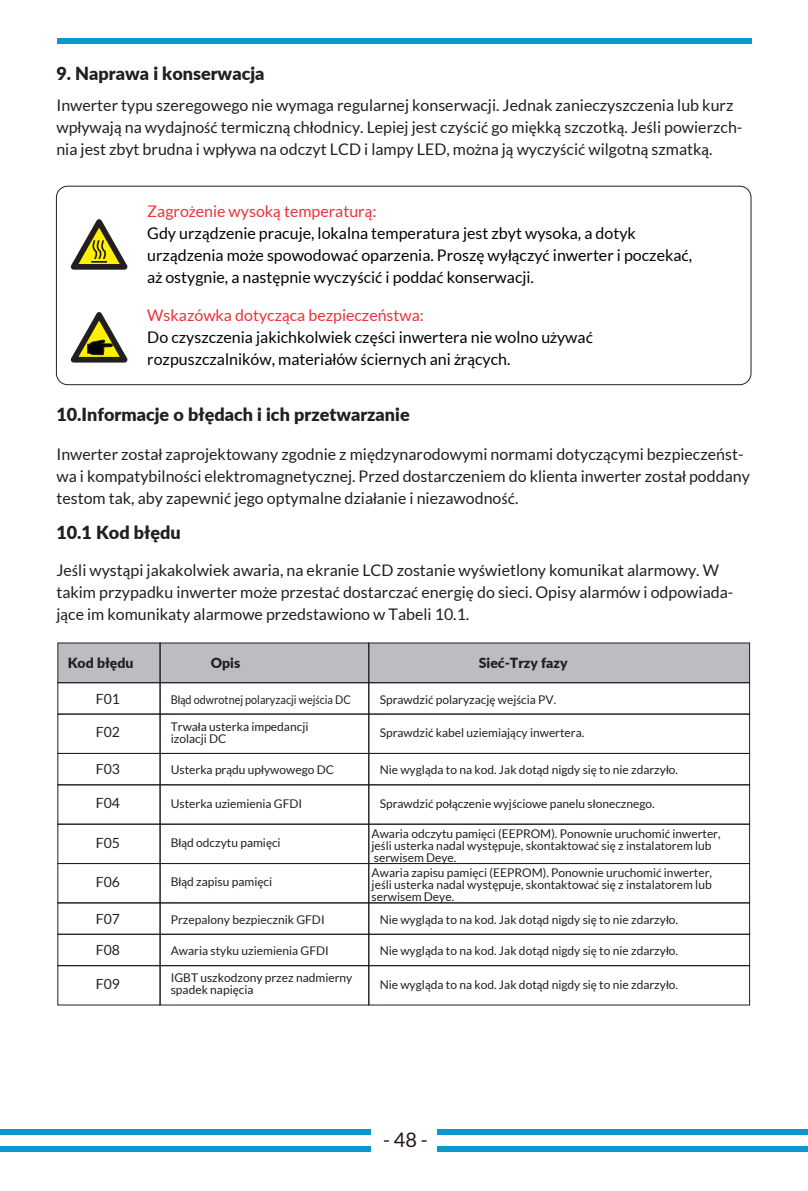
<style>
.page{position:relative;width:808px;height:1191px;background:#fff}
.page>*{position:absolute;margin:0;border:0;box-sizing:border-box;transform-origin:0 0}
.t1{font:20px "Lato";color:#211814}
.t2{font:900 18px "Lato";color:#231f20}
.t3{font:16px/22px "Lato";color:#231f20}
.t4{font:16px/22px "Lato";color:#030303}
.t5{font:14px "Lato";color:#231f20}
.t6{font:900 14px "Lato";color:#231f20}
.t7{font:12px/12px "Lato";color:#231f20}
.t8{font:12px "Lato";color:#231f20;scale:.9 1}
.s1{font-family:"Myriad Pro"}
.s2{color:#ee3239}
.s3{font-family:"Myriad Pro";color:#ee3239}
</style>
<div class="page">
<div style="left:57px;top:38px;width:694px;height:6px;background:#0a98cd"></div>
<div style="left:0;top:1129px;width:808px;height:5px;background:#0a98cd"></div>
<div style="left:0;top:1146px;width:808px;height:5px;background:#0a98cd"></div>
<div style="left:371px;top:1125px;width:66px;height:29px;background:#fff"></div>
<svg style="left:70px;top:219px;width:58px;height:51px"></svg>
<svg style="left:70px;top:312px;width:58px;height:51px"></svg>
<div style="left:56px;top:186px;width:695px;height:199px;border:1px solid #231f20;border-radius:11px"></div>
<div style="left:58px;top:643px;width:691px;height:39px;background:#bcbdc0"></div>
<div style="left:57px;top:682px;width:104px;height:32px;border:1px solid #231f20"></div>
<div style="left:160px;top:682px;width:209px;height:32px;border:1px solid #231f20"></div>
<div style="left:368px;top:682px;width:382px;height:32px;border:1px solid #231f20"></div>
<div style="left:57px;top:933px;width:104px;height:33px;border:1px solid #231f20"></div>
<div style="left:160px;top:933px;width:209px;height:33px;border:1px solid #231f20"></div>
<div style="left:368px;top:933px;width:382px;height:33px;border:1px solid #231f20"></div>
<div style="left:57px;top:713px;width:104px;height:41px;border:1px solid #231f20"></div>
<div style="left:160px;top:713px;width:209px;height:41px;border:1px solid #231f20"></div>
<div style="left:368px;top:713px;width:382px;height:41px;border:1px solid #231f20"></div>
<div style="left:57px;top:784px;width:104px;height:40px;border:1px solid #231f20"></div>
<div style="left:160px;top:784px;width:209px;height:40px;border:1px solid #231f20"></div>
<div style="left:368px;top:784px;width:382px;height:40px;border:1px solid #231f20"></div>
<div style="left:57px;top:965px;width:104px;height:40px;border:1px solid #231f20"></div>
<div style="left:160px;top:965px;width:209px;height:40px;border:1px solid #231f20"></div>
<div style="left:368px;top:965px;width:382px;height:40px;border:1px solid #231f20"></div>
<div style="left:57px;top:823px;width:104px;height:41px;border:1px solid #231f20"></div>
<div style="left:160px;top:823px;width:209px;height:41px;border:1px solid #231f20"></div>
<div style="left:368px;top:823px;width:382px;height:41px;border:1px solid #231f20"></div>
<div style="left:57px;top:863px;width:104px;height:40px;border:1px solid #231f20"></div>
<div style="left:160px;top:863px;width:209px;height:40px;border:1px solid #231f20"></div>
<div style="left:368px;top:863px;width:382px;height:40px;border:1px solid #231f20"></div>
<h2 class="t2" style="left:56px;top:60px;width:210px">9. Naprawa i konserwacja</h2>
<p class="t3" style="left:56px;top:94px;width:687px">Inwerter typu szeregowego nie wymaga regularnej konserwacji. Jednak zanieczyszczenia lub kurz wp<span class="s1">ł</span>ywaj<span class="s1">ą</span> na wydajno<span class="s1">ść</span> termiczn<span class="s1">ą</span> ch<span class="s1">ł</span>odnicy. Lepiej jest czy<span class="s1">ś</span>ci<span class="s1">ć</span> go mi<span class="s1">ę</span>kk<span class="s1">ą</span> szczotk<span class="s1">ą</span>. Je<span class="s1">ś</span>li powierzch&shy;nia jest zbyt brudna i wp<span class="s1">ł</span>ywa na odczyt LCD i lampy LED, mo<span class="s1">ż</span>na j<span class="s1">ą</span> wyczy<span class="s1">ś</span>ci<span class="s1">ć</span> wilgotn<span class="s1">ą</span> szmatk<span class="s1">ą</span>.</p>
<p class="t4" style="left:147px;top:200px;width:546px"><span class="s2">Zagro</span><span class="s3">ż</span><span class="s2">enie wysok</span><span class="s3">ą</span> <span class="s2">temperatur</span><span class="s3">ą</span><span class="s2">:<br></span>Gdy urz<span class="s1">ą</span>dzenie pracuje, lokalna temperatura jest zbyt wysoka, a dotyk urz<span class="s1">ą</span>dzenia mo<span class="s1">ż</span>e spowodowa<span class="s1">ć</span> oparzenia. Prosz<span class="s1">ę</span> wy<span class="s1">łą</span>czy<span class="s1">ć</span> inwerter i poczeka<span class="s1">ć</span>, a<span class="s1">ż</span> ostygnie, a nast<span class="s1">ę</span>pnie wyczy<span class="s1">ś</span>ci<span class="s1">ć</span> i podda<span class="s1">ć</span> konserwacji.</p>
<h3 class="t4" style="left:147px;top:304px;width:447px"><span class="s2">Wskazówka dotycz</span><span class="s3">ą</span><span class="s2">ca bezpieczeństwa:<br></span>Do czyszczenia jakichkolwiek cz<span class="s1">ęś</span>ci inwertera nie wolno u<span class="s1">ż</span>ywa<span class="s1">ć </span>rozpuszczalników, materia<span class="s1">ł</span>ów <span class="s1">ś</span>ciernych ani <span class="s1">ż</span>r<span class="s1">ą</span>cych.</h3>
<h2 class="t2" style="left:56px;top:401px;width:355px">10.Informacje o błędach i ich przetwarzanie</h2>
<p class="t3" style="left:56px;top:443px;width:695px">Inwerter zosta<span class="s1">ł</span> zaprojektowany zgodnie z mi<span class="s1">ę</span>dzynarodowymi normami dotycz<span class="s1">ą</span>cymi bezpieczeńst&shy;wa i kompatybilno<span class="s1">ś</span>ci elektromagnetycznej. Przed dostarczeniem do klienta inwerter zosta<span class="s1">ł</span> poddany testom tak, aby zapewni<span class="s1">ć</span> jego optymalne dzia<span class="s1">ł</span>anie i niezawodno<span class="s1">ść</span>.</p>
<h2 class="t2" style="left:56px;top:518px;width:126px">10.1 Kod błędu</h2>
<p class="t3" style="left:56px;top:559px;width:678px">Je<span class="s1">ś</span>li wyst<span class="s1">ą</span>pi jakakolwiek awaria, na ekranie LCD zostanie wy<span class="s1">ś</span>wietlony komunikat alarmowy. W takim przypadku inwerter mo<span class="s1">ż</span>e przesta<span class="s1">ć</span> dostarcza<span class="s1">ć</span> energi<span class="s1">ę</span> do sieci. Opisy alarmów i odpowiada&shy;j<span class="s1">ą</span>ce im komunikaty alarmowe przedstawiono w Tabeli 10.1.</p>
<p class="t6" style="left:68px;top:653px;width:67px">Kod błędu</p>
<p class="t6" style="left:211px;top:653px;width:31px">Opis</p>
<p class="t6" style="left:479px;top:653px;width:90px">Sieć-Trzy fazy</p>
<p class="t5" style="left:96px;top:691px;width:26px">F01</p>
<p class="t8" style="left:171px;top:692px;width:202px">B<span class="s1">łą</span>d odwrotnej polaryzacji wej<span class="s1">ś</span>cia DC</p>
<p class="t7" style="left:380px;top:693px;width:178px">Sprawdzi<span class="s1">ć</span> polaryzacj<span class="s1">ę</span> wej<span class="s1">ś</span>cia PV.</p>
<p class="t5" style="left:96px;top:724px;width:26px">F02</p>
<p class="t7" style="left:171px;top:720px;width:139px">Trwa<span class="s1">ł</span>a usterka impedancji izolacji DC</p>
<p class="t7" style="left:380px;top:726px;width:206px">Sprawdzi<span class="s1">ć</span> kabel uziemiaj<span class="s1">ą</span>cy inwertera.</p>
<p class="t5" style="left:96px;top:761px;width:26px">F03</p>
<p class="t7" style="left:171px;top:764px;width:165px">Usterka pr<span class="s1">ą</span>du up<span class="s1">ł</span>ywowego DC</p>
<p class="t7" style="left:380px;top:764px;width:300px">Nie wygl<span class="s1">ą</span>da to na kod. Jak dot<span class="s1">ą</span>d nigdy si<span class="s1">ę</span> to nie zdarzy<span class="s1">ł</span>o.</p>
<p class="t5" style="left:96px;top:795px;width:26px">F04</p>
<p class="t7" style="left:171px;top:797px;width:133px">Usterka uziemienia GFDI</p>
<p class="t7" style="left:380px;top:797px;width:277px">Sprawdzi<span class="s1">ć</span> po<span class="s1">łą</span>czenie wyj<span class="s1">ś</span>ciowe panelu s<span class="s1">ł</span>onecznego.</p>
<p class="t5" style="left:96px;top:834px;width:26px">F05</p>
<p class="t7" style="left:171px;top:836px;width:111px">B<span class="s1">łą</span>d odczytu pami<span class="s1">ę</span>ci</p>
<p class="t7" style="left:372px;top:827px;width:351px">Awaria odczytu pami<span class="s1">ę</span>ci (EEPROM). Ponownie uruchomi<span class="s1">ć</span> inwerter, je<span class="s1">ś</span>li usterka nadal wyst<span class="s1">ę</span>puje, skontaktowa<span class="s1">ć</span> si<span class="s1">ę</span> z instalatorem lub serwisem Deye.</p>
<p class="t5" style="left:96px;top:874px;width:26px">F06</p>
<p class="t7" style="left:171px;top:876px;width:103px">B<span class="s1">łą</span>d zapisu pami<span class="s1">ę</span>ci</p>
<p class="t7" style="left:372px;top:866px;width:342px;text-align:justify">Awaria zapisu pami<span class="s1">ę</span>ci (EEPROM). Ponownie uruchomi<span class="s1">ć</span> inwerter, je<span class="s1">ś</span>li usterka nadal wyst<span class="s1">ę</span>puje, skontaktowa<span class="s1">ć</span> si<span class="s1">ę</span> z instalatorem lub serwisem Deye.</p>
<p class="t5" style="left:96px;top:911px;width:26px">F07</p>
<p class="t7" style="left:171px;top:913px;width:155px">Przepalony bezpiecznik GFDI</p>
<p class="t7" style="left:380px;top:913px;width:300px">Nie wygl<span class="s1">ą</span>da to na kod. Jak dot<span class="s1">ą</span>d nigdy si<span class="s1">ę</span> to nie zdarzy<span class="s1">ł</span>o.</p>
<p class="t5" style="left:96px;top:942px;width:26px">F08</p>
<p class="t7" style="left:171px;top:944px;width:160px">Awaria styku uziemienia GFDI</p>
<p class="t7" style="left:380px;top:944px;width:300px">Nie wygl<span class="s1">ą</span>da to na kod. Jak dot<span class="s1">ą</span>d nigdy si<span class="s1">ę</span> to nie zdarzy<span class="s1">ł</span>o.</p>
<p class="t5" style="left:96px;top:976px;width:26px">F09</p>
<p class="t7" style="left:171px;top:971px;width:183px">IGBT uszkodzony przez nadmierny spadek napi<span class="s1">ę</span>cia</p>
<p class="t7" style="left:380px;top:978px;width:300px">Nie wygl<span class="s1">ą</span>da to na kod. Jak dot<span class="s1">ą</span>d nigdy si<span class="s1">ę</span> to nie zdarzy<span class="s1">ł</span>o.</p>
<h1 class="t1" style="left:383px;top:1128px;width:46px">- 48 -</h1>
</div>
